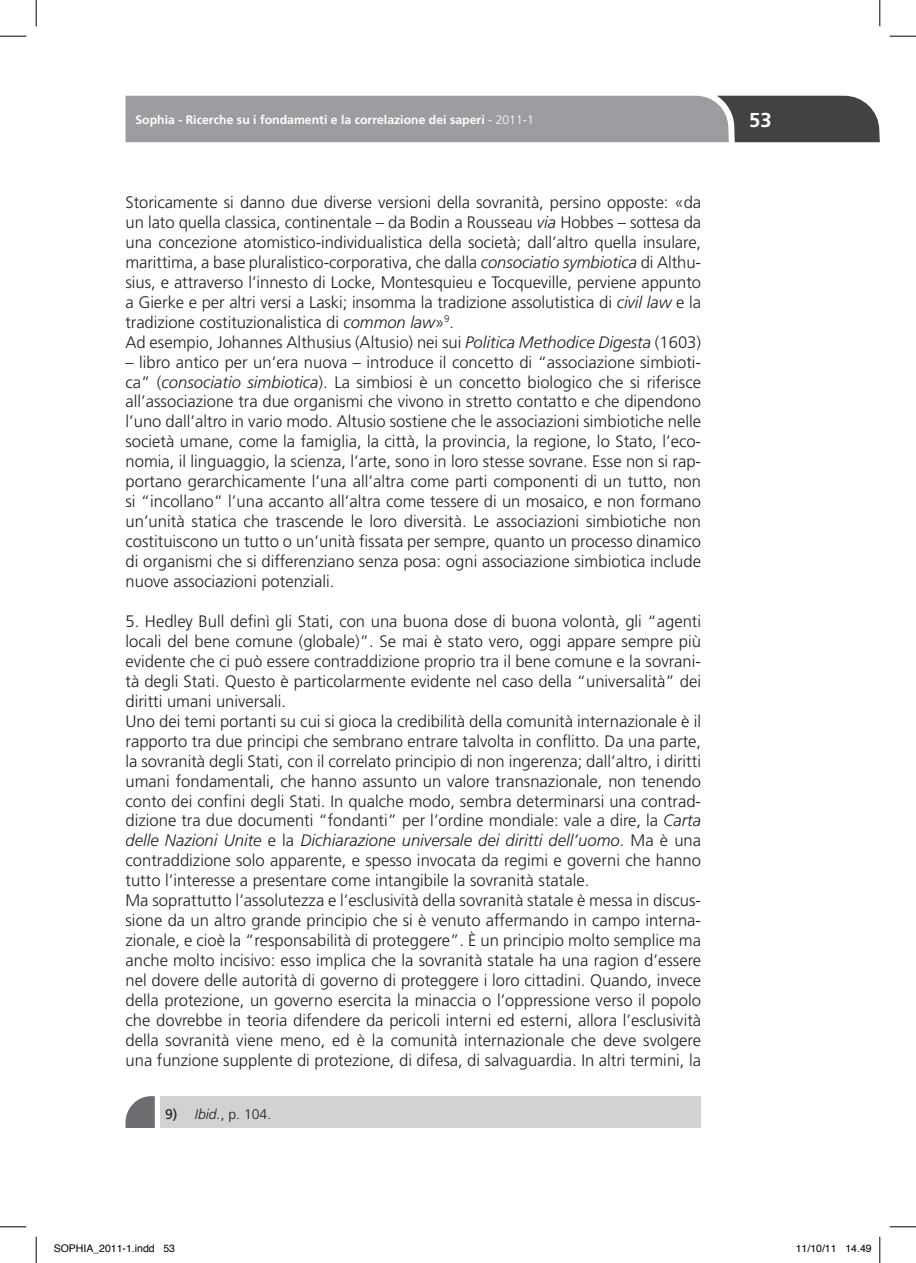
<style>
.page{position:relative;width:916px;height:1263px;background:#fff}
.page>*{position:absolute;margin:0;border:0;box-sizing:border-box;transform-origin:0 0}
.t1{font:700 20.12px "Frutiger";color:#fff}
.testo{font:300 16.62px/19.9px "Frutiger";color:#231f20;text-align:justify}
.note{font:300 16.62px/19.9px "Frutiger";letter-spacing:-.005em;color:#231f20;text-align:justify}
.note-2{font:300 14px "Frutiger";color:#231f20}
.t2{font:700 12.25px "Frutiger";color:#fff}
.t3{font:10.5px "Helvetica";color:#000}
.s1{font-weight:300}
.s2{font-style:italic}
.s3{font-weight:400}
</style>
<div class="page">
<svg style="left:125px;top:96px;width:754px;height:46px;background:#8b8d90"></svg>
<div style="left:160px;top:1096px;width:541px;height:32px;background:#d1d2d4"></div>
<svg style="left:125px;top:1096px;width:30px;height:32px"></svg>
<svg style="left:0;top:36px;width:26px;height:1px"></svg>
<svg style="left:889px;top:36px;width:27px;height:1px"></svg>
<svg style="left:0;top:1226px;width:26px;height:1px"></svg>
<svg style="left:889px;top:1226px;width:27px;height:1px"></svg>
<svg style="left:36px;top:0;width:1px;height:26px"></svg>
<svg style="left:36px;top:1237px;width:1px;height:26px"></svg>
<svg style="left:879px;top:0;width:1px;height:26px"></svg>
<svg style="left:879px;top:1237px;width:1px;height:26px"></svg>
<p class="t2" style="left:135px;top:112px;width:400px">Sophia - Ricerche su i fondamenti e la correlazione dei saperi <span class="s1">- 2011-1</span></p>
<p class="t1" style="left:749px;top:108px;width:24px">53</p>
<p class="note" style="left:125px;top:192px;width:577px">Storicamente si danno due diverse versioni della sovranità, persino opposte: «da un lato quella classica, continentale – da Bodin a Rousseau <span class="s2">via</span> Hobbes – sottesa da una concezione atomistico-individualistica della società; dall’altro quella insulare, marittima, a base pluralistico-corporativa, che dalla <span class="s2">consociatio symbiotica</span> di Althu&shy;sius, e attraverso l’innesto di Locke, Montesquieu e Tocqueville, perviene appunto a Gierke e per altri versi a Laski; insomma la tradizione assolutistica di <span class="s2">civil law</span> e la tradizione costituzionalistica di <span class="s2">common law</span>»<sup>9</sup>.</p>
<p class="testo" style="left:125px;top:332px;width:577px">Ad esempio, Johannes Althusius (Altusio) nei sui <span class="s2">Politica Methodice Digesta</span> (1603)</p>
<p class="testo" style="left:125px;top:352px;width:577px">– libro antico per un’era nuova – introduce il concetto di “associazione simbioti&shy;ca” (<span class="s2">consociatio simbiotica</span>). La simbiosi è un concetto biologico che si riferisce all’associazione tra due organismi che vivono in stretto contatto e che dipendono l’uno dall’altro in vario modo. Altusio sostiene che le associazioni simbiotiche nelle società umane, come la famiglia, la città, la provincia, la regione, lo Stato, l’eco&shy;nomia, il linguaggio, la scienza, l’arte, sono in loro stesse sovrane. Esse non si rap&shy;portano gerarchicamente l’una all’altra come parti componenti di un tutto, non si “incollano” l’una accanto all’altra come tessere di un mosaico, e non formano un’unità statica che trascende le loro diversità. Le associazioni simbiotiche non costituiscono un tutto o un’unità fissata per sempre, quanto un processo dinamico di organismi che si differenziano senza posa: ogni associazione simbiotica include nuove associazioni potenziali.</p>
<p class="testo" style="left:125px;top:611px;width:577px">5. Hedley Bull definì gli Stati, con una buona dose di buona volontà, gli “agenti locali del bene comune (globale)”. Se mai è stato vero, oggi appare sempre più evidente che ci può essere contraddizione proprio tra il bene comune e la sovrani&shy;tà degli Stati. Questo è particolarmente evidente nel caso della “universalità” dei diritti umani universali.</p>
<p class="testo" style="left:125px;top:711px;width:577px">Uno dei temi portanti su cui si gioca la credibilità della comunità internazionale è il rapporto tra due principi che sembrano entrare talvolta in conflitto. Da una parte, la sovranità degli Stati, con il correlato principio di non ingerenza; dall’altro, i diritti umani fondamentali, che hanno assunto un valore transnazionale, non tenendo conto dei confini degli Stati. In qualche modo, sembra determinarsi una contrad&shy;dizione tra due documenti “fondanti” per l’ordine mondiale: vale a dire, la <span class="s2">Carta delle Nazioni Unite</span> e la <span class="s2">Dichiarazione universale dei diritti dell’uomo</span>. Ma è una contraddizione solo apparente, e spesso invocata da regimi e governi che hanno tutto l’interesse a presentare come intangibile la sovranità statale.</p>
<p class="testo" style="left:125px;top:890px;width:577px">Ma soprattutto l’assolutezza e l’esclusività della sovranità statale è messa in discus&shy;sione da un altro grande principio che si è venuto affermando in campo interna&shy;zionale, e cioè la “responsabilità di proteggere”. È un principio molto semplice ma anche molto incisivo: esso implica che la sovranità statale ha una ragion d’essere nel dovere delle autorità di governo di proteggere i loro cittadini. Quando, invece della protezione, un governo esercita la minaccia o l’oppressione verso il popolo che dovrebbe in teoria difendere da pericoli interni ed esterni, allora l’esclusività della sovranità viene meno, ed è la comunità internazionale che deve svolgere una funzione supplente di protezione, di difesa, di salvaguardia. In altri termini, la</p>
<p class="note-2" style="left:165px;top:1106px;width:108px"><span class="s3">9)</span> <span class="s2">Ibid.</span>, p. 104.</p>
<p class="t3" style="left:54px;top:1241px;width:123px">SOPHIA_2011-1.indd 53</p>
<p class="t3" style="left:795px;top:1241px;width:77px">11/10/11 14.49</p>
</div>
